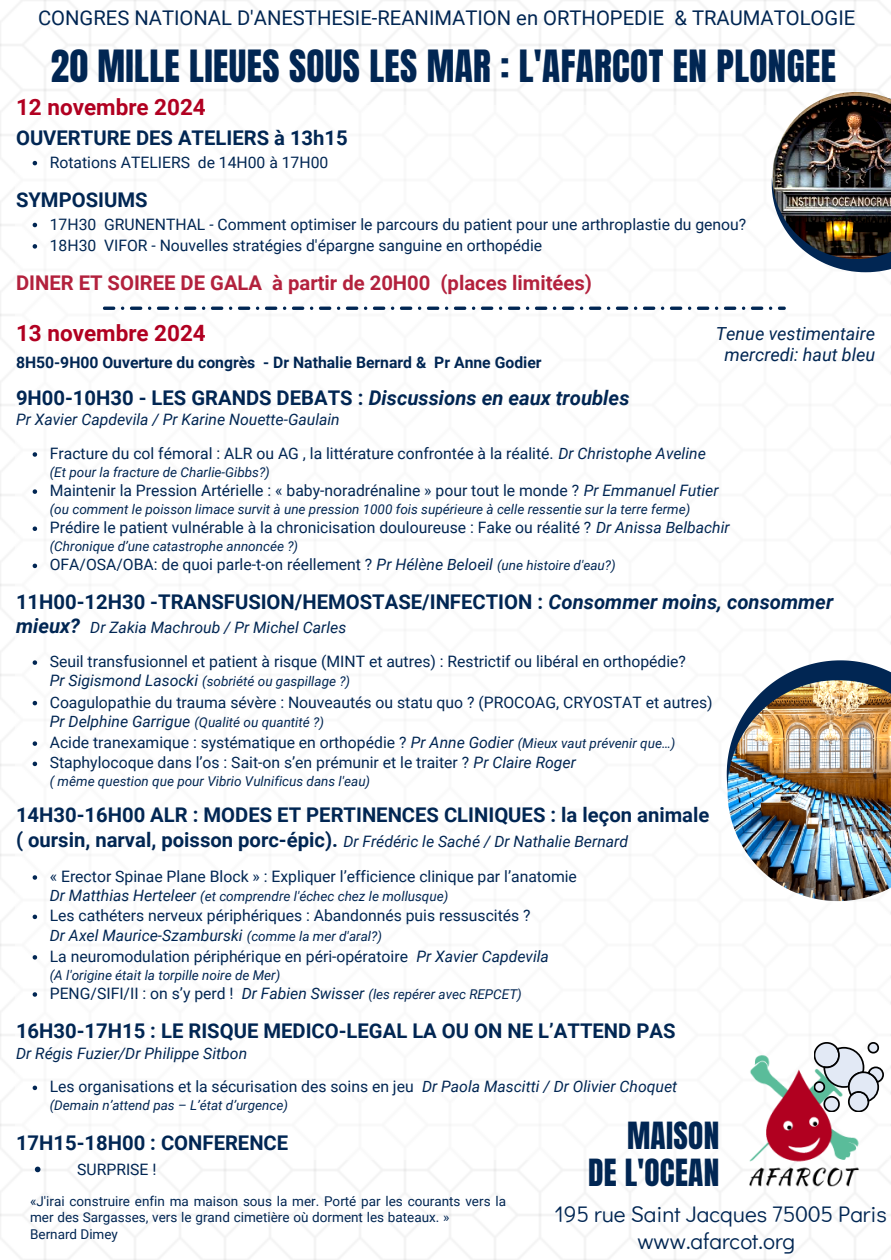
<style>
.page{position:relative;width:891px;height:1260px;background:#fff}
.page>*{position:absolute;margin:0;border:0;box-sizing:border-box;transform-origin:0 0}
.t1{font:37.2px "Anton";letter-spacing:.01em;color:#012653}
.t2{font:31.2px/37.2px "Anton";letter-spacing:.01em;color:#012653;text-align:right}
.t3{font:22.5px "Didact Gothic";color:#012653}
.t4{font:700 22.5px "Roboto";color:#b10021}
.t5{font:700 20.25px "Roboto";color:#012653}
.t6{font:20.25px "Roboto";color:#012653}
.t7{font:700 20.25px "Roboto";color:#b3213d}
.t8{font:italic 18px/21.3px "Roboto";color:#012653;text-align:center}
.t9{font:15.75px/19.2px "Roboto";color:#012653}
.t10{font:italic 15.75px "Roboto";color:#012653}
.t11{font:700 15.75px "Roboto";color:#012653}
.t12{font:italic 13.5px "Roboto";color:#012653}
.t13{font:13.5px/16.4px "Roboto";color:#012653}
.s1{font-style:italic}
.s2{font-style:italic;font-size:13.5px}
.s3{font-weight:700;font-size:20.25px}
.s4{font-size:15.75px}
.s5{font-weight:700;font-style:normal;font-size:20.25px}
</style>
<div class="page">
<svg style="left:33px;top:452px;width:4px;height:5px"></svg>
<svg style="left:33px;top:489px;width:4px;height:5px"></svg>
<svg style="left:33px;top:526px;width:4px;height:5px"></svg>
<svg style="left:33px;top:564px;width:4px;height:4px"></svg>
<svg style="left:33px;top:660px;width:4px;height:5px"></svg>
<svg style="left:33px;top:701px;width:4px;height:4px"></svg>
<svg style="left:33px;top:741px;width:4px;height:5px"></svg>
<svg style="left:33px;top:762px;width:4px;height:4px"></svg>
<svg style="left:33px;top:875px;width:4px;height:5px"></svg>
<svg style="left:33px;top:915px;width:4px;height:4px"></svg>
<svg style="left:33px;top:955px;width:4px;height:5px"></svg>
<svg style="left:33px;top:992px;width:4px;height:5px"></svg>
<svg style="left:33px;top:1086px;width:4px;height:4px"></svg>
<svg style="left:35px;top:1167px;width:5px;height:5px"></svg>
<svg style="left:727px;top:660px;width:164px;height:140px"></svg>
<svg style="left:816px;top:259px;width:75px;height:13px"></svg>
<img style="left:772px;top:92px;width:119px;height:167px">
<img style="left:738px;top:1055px;width:128px;height:137px">
<svg style="left:814px;top:1043px;width:69px;height:69px"></svg>
<svg style="left:103px;top:307px;width:683px;height:3px"></svg>
<img style="left:728px;top:681px;width:163px;height:220px">
<svg style="left:33px;top:161px;width:4px;height:4px"></svg>
<svg style="left:33px;top:223px;width:4px;height:4px"></svg>
<svg style="left:33px;top:244px;width:4px;height:5px"></svg>
<p class="t6" style="left:38px;top:6px;width:819px">CONGRES NATIONAL D'ANESTHESIE-REANIMATION en ORTHOPEDIE &amp; TRAUMATOLOGIE</p>
<p class="t1" style="left:51px;top:38px;width:787px">20 MILLE LIEUES SOUS LES MAR : L'AFARCOT EN PLONGEE</p>
<p class="t4" style="left:16px;top:94px;width:191px">12 novembre 2024</p>
<p class="t5" style="left:16px;top:126px;width:333px">OUVERTURE DES ATELIERS à 13h15</p>
<p class="t9" style="left:50px;top:153px;width:280px">Rotations ATELIERS de 14H00 à 17H00</p>
<p class="t5" style="left:16px;top:188px;width:133px">SYMPOSIUMS</p>
<p class="t9" style="left:50px;top:215px;width:698px">17H30 GRUNENTHAL <span class="s1">-</span> Comment optimiser le parcours du patient pour une arthroplastie du genou?</p>
<p class="t9" style="left:50px;top:236px;width:494px">18H30 VIFOR - Nouvelles stratégies d'épargne sanguine en orthopédie</p>
<p class="t7" style="left:16px;top:271px;width:578px">DINER ET SOIREE DE GALA à partir de 20H00 (places limitées)</p>
<p class="t4" style="left:16px;top:320px;width:191px">13 novembre 2024</p>
<p class="t11" style="left:16px;top:353px;width:527px">8H50-9H00 Ouverture du congrès - Dr Nathalie Bernard &amp; Pr Anne Godier</p>
<p class="t5" style="left:16px;top:386px;width:615px">9H00-10H30 - LES GRANDS DEBATS : <span class="s1">Discussions en eaux troubles</span></p>
<p class="t10" style="left:16px;top:411px;width:325px">Pr Xavier Capdevila / Pr Karine Nouette-Gaulain</p>
<p class="t9" style="left:50px;top:444px;width:658px">Fracture du col fémoral : ALR ou AG , la littérature confrontée à la réalité. <span class="s1">Dr Christophe Aveline</span></p>
<p class="t12" style="left:50px;top:464px;width:222px">(Et pour la fracture de Charlie-Gibbs?)</p>
<p class="t9" style="left:50px;top:481px;width:670px">Maintenir la Pression Artérielle : « baby-noradrénaline » pour tout le monde ? <span class="s1">Pr Emmanuel Futier</span></p>
<p class="t12" style="left:50px;top:502px;width:642px">(ou comment le poisson limace survit à une pression 1000 fois supérieure à celle ressentie sur la terre ferme)</p>
<p class="t9" style="left:50px;top:518px;width:682px">Prédire le patient vulnérable à la chronicisation douloureuse : Fake ou réalité ? <span class="s1">Dr Anissa Belbachir</span></p>
<p class="t12" style="left:50px;top:539px;width:250px">(Chronique d’une catastrophe annoncée ?)</p>
<p class="t9" style="left:50px;top:555px;width:567px">OFA/OSA/OBA: de quoi parle-t-on réellement ? <span class="s1">Pr Hélène Beloeil</span> <span class="s2">(une histoire d'eau?)</span></p>
<p class="t5" style="left:16px;top:590px;width:819px">11H00-12H30 -TRANSFUSION/HEMOSTASE/INFECTION : <span class="s1">Consommer moins, consommer</span></p>
<p class="t10" style="left:16px;top:619px;width:332px"><span class="s3">mieux?</span> Dr Zakia Machroub / Pr Michel Carles</p>
<p class="t9" style="left:50px;top:652px;width:638px">Seuil transfusionnel et patient à risque (MINT et autres) : Restrictif ou libéral en orthopédie?</p>
<p class="t12" style="left:50px;top:674px;width:302px"><span class="s4">Pr Sigismond Lasocki</span> (sobriété ou gaspillage ?)</p>
<p class="t9" style="left:50px;top:693px;width:664px">Coagulopathie du trauma sévère : Nouveautés ou statu quo ? (PROCOAG, CRYOSTAT et autres)</p>
<p class="t12" style="left:50px;top:714px;width:276px"><span class="s4">Pr Delphine Garrigue</span> (Qualité ou quantité ?)</p>
<p class="t9" style="left:50px;top:733px;width:627px">Acide tranexamique : systématique en orthopédie ? <span class="s1">Pr Anne Godier</span> <span class="s2">(Mieux vaut prévenir que…)</span></p>
<p class="t9" style="left:50px;top:753px;width:528px">Staphylocoque dans l’os : Sait-on s’en prémunir et le traiter ? <span class="s1">Pr Claire Roger</span></p>
<p class="t12" style="left:50px;top:774px;width:322px">( même question que pour Vibrio Vulnificus dans l'eau)</p>
<p class="t5" style="left:16px;top:804px;width:695px">14H30-16H00 ALR : MODES ET PERTINENCES CLINIQUES : la leçon animale</p>
<p class="t10" style="left:16px;top:833px;width:614px"><span class="s5">( oursin, narval, poisson porc-épic).</span> Dr Frédéric le Saché / Dr Nathalie Bernard</p>
<p class="t9" style="left:50px;top:867px;width:529px">« Erector Spinae Plane Block » : Expliquer l’efficience clinique par l’anatomie</p>
<p class="t12" style="left:50px;top:889px;width:400px"><span class="s4">Dr Matthias Herteleer</span> (et comprendre l'échec chez le mollusque)</p>
<p class="t9" style="left:50px;top:906px;width:482px">Les cathéters nerveux périphériques : Abandonnés puis ressuscités ?<br><span class="s1">Dr Axel Maurice-Szamburski</span> <span class="s2">(comme la mer d'aral?)</span></p>
<p class="t9" style="left:50px;top:947px;width:501px">La neuromodulation périphérique en péri-opératoire <span class="s1">Pr Xavier Capdevila</span></p>
<p class="t12" style="left:50px;top:967px;width:232px">(A l'origine était la torpille noire de Mer)</p>
<p class="t9" style="left:50px;top:984px;width:474px">PENG/SIFI/II : on s’y perd ! <span class="s1">Dr Fabien Swisser</span> <span class="s2">(les repérer avec REPCET)</span></p>
<p class="t5" style="left:16px;top:1020px;width:661px">16H30-17H15 : LE RISQUE MEDICO-LEGAL LA OU ON NE L’ATTEND PAS</p>
<p class="t10" style="left:16px;top:1044px;width:233px">Dr Régis Fuzier/Dr Philippe Sitbon</p>
<p class="t9" style="left:50px;top:1077px;width:629px">Les organisations et la sécurisation des soins en jeu <span class="s1">Dr Paola Mascitti / Dr Olivier Choquet</span></p>
<p class="t12" style="left:50px;top:1098px;width:240px">(Demain n’attend pas – L’état d’urgence)</p>
<p class="t5" style="left:16px;top:1131px;width:274px">17H15-18H00 : CONFERENCE</p>
<p class="t9" style="left:77px;top:1160px;width:81px">SURPRISE !</p>
<p class="t8" style="left:716px;top:323px;width:161px">Tenue vestimentaire mercredi: haut bleu</p>
<h1 class="t2" style="left:588px;top:1117px;width:133px">MAISON<br>DE L'OCEAN</h1>
<p class="t13" style="left:30px;top:1193px;width:477px">«J'irai construire enfin ma maison sous la mer. Porté par les courants vers la mer des Sargasses, vers le grand cimetière où dorment les bateaux. »<br>Bernard Dimey</p>
<p class="t3" style="left:555px;top:1198px;width:334px">195 rue Saint Jacques 75005 Paris</p>
<p class="t3" style="left:637px;top:1225px;width:159px">www.afarcot.org</p>
</div>
